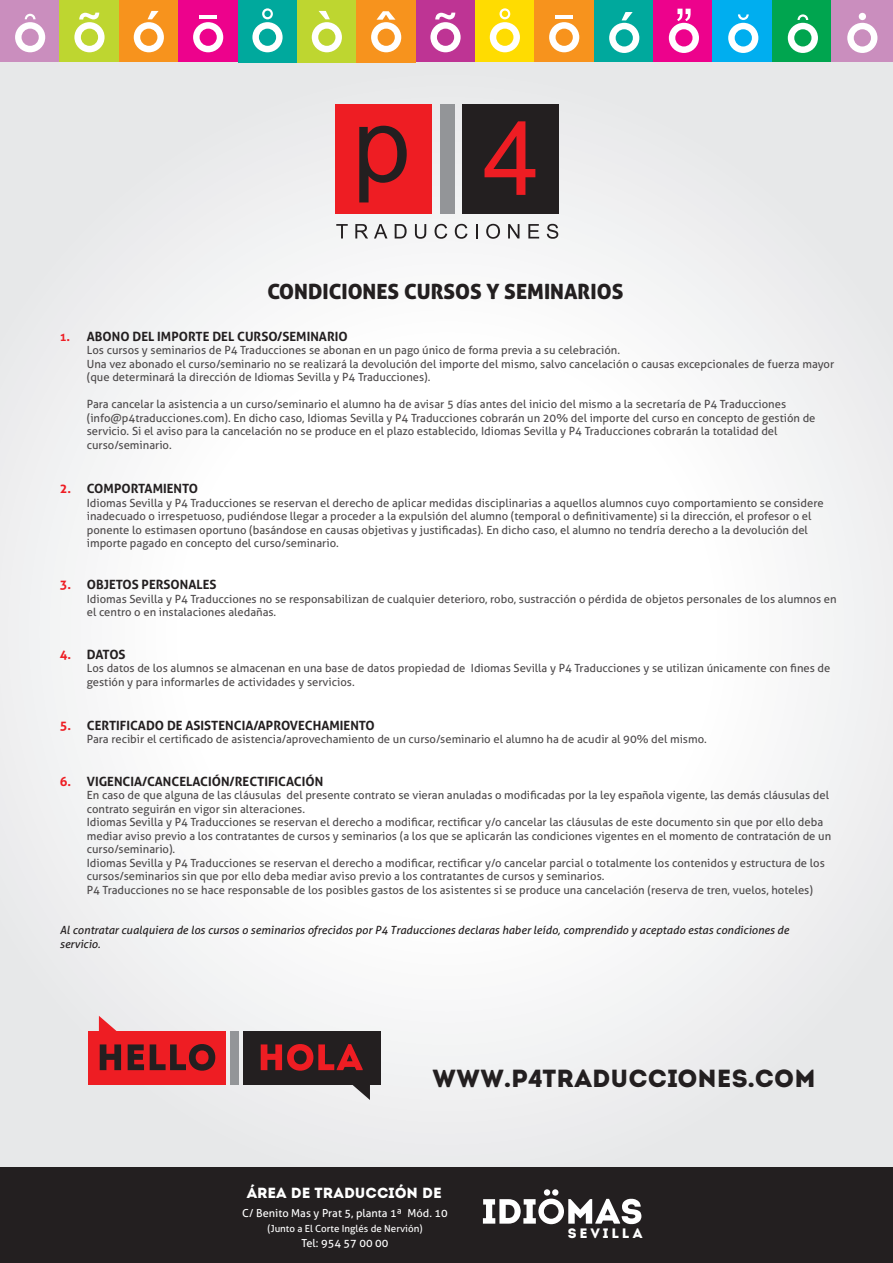
<style>
.page{position:relative;width:893px;height:1263px;background:#fff}
.page>*{position:absolute;margin:0;border:0;box-sizing:border-box;transform-origin:0 0}
.t1{font:24.75px "Intro";color:#231f20}
.t2{font:21px "Aller Display";color:#231f20}
.t3{font:14.7px "Intro";color:#fff}
.t4{font:13.65px "Intro";letter-spacing:.21em;color:#fff}
.t5{font:700 12.75px "Aller";color:#231f20}
.t6{font:11.25px/13.5px "Aller";color:rgb(35 31 32/.8)}
.t7{font:italic 11.25px/13.5px "Aller";color:#231f20}
.t8{font:11.02px "Aller";color:#fff}
.t9{font:9.82px "Aller";color:#fff}
.s1{font-size:11.25px;color:#ee1d23}
.s2{color:#ee1d23}
</style>
<div class="page">
<div style="left:0;top:0;width:893px;height:1263px;background:linear-gradient(to right,#f4f5f5,#f4f5f5)"></div>
<div style="left:0;top:1167px;width:893px;height:96px;background:#231f20"></div>
<div style="left:238px;top:0;width:59px;height:62px;background:#00a99d"></div>
<div style="left:297px;top:0;width:59px;height:62px;background:#bed630"></div>
<div style="left:356px;top:0;width:60px;height:62px;background:#f7931d"></div>
<svg style="left:371px;top:11px;width:30px;height:41px"></svg>
<div style="left:416px;top:0;width:59px;height:62px;background:#be3494"></div>
<svg style="left:430px;top:13px;width:31px;height:39px"></svg>
<div style="left:475px;top:0;width:59px;height:62px;background:#ffdc01"></div>
<svg style="left:490px;top:8px;width:30px;height:44px"></svg>
<div style="left:534px;top:0;width:60px;height:62px;background:#f7931d"></div>
<svg style="left:549px;top:22px;width:30px;height:30px"></svg>
<hr style="left:556px;top:15px;width:17px;height:4px;background:#fff">
<div style="left:594px;top:0;width:59px;height:62px;background:#00a99d"></div>
<div style="left:653px;top:0;width:59px;height:62px;background:#ed028c"></div>
<div style="left:712px;top:0;width:60px;height:62px;background:#00aeef"></div>
<div style="left:772px;top:0;width:59px;height:62px;background:#00a54f"></div>
<div style="left:831px;top:0;width:62px;height:62px;background:#ca8ebe"></div>
<svg style="left:728px;top:14px;width:30px;height:39px"></svg>
<svg style="left:609px;top:12px;width:30px;height:41px"></svg>
<svg style="left:669px;top:9px;width:30px;height:44px"></svg>
<svg style="left:788px;top:14px;width:30px;height:39px"></svg>
<svg style="left:847px;top:23px;width:30px;height:30px"></svg>
<div style="left:859px;top:13px;width:7px;height:7px;background:#fff;border-radius:50%"></div>
<svg style="left:312px;top:11px;width:30px;height:41px"></svg>
<div style="left:0;top:0;width:60px;height:62px;background:#ca8ebe"></div>
<div style="left:60px;top:0;width:59px;height:62px;background:#bed630"></div>
<div style="left:119px;top:0;width:59px;height:62px;background:#f7931d"></div>
<svg style="left:74px;top:13px;width:31px;height:39px"></svg>
<div style="left:178px;top:0;width:60px;height:62px;background:#ed028c"></div>
<svg style="left:193px;top:22px;width:30px;height:30px"></svg>
<svg style="left:252px;top:8px;width:31px;height:44px"></svg>
<hr style="left:200px;top:15px;width:17px;height:4px;background:#fff">
<svg style="left:134px;top:11px;width:30px;height:41px"></svg>
<svg style="left:15px;top:14px;width:30px;height:38px"></svg>
<svg style="left:483px;top:1198px;width:158px;height:26px"></svg>
<div style="left:544px;top:1189px;width:6px;height:7px;background:#fff;border-radius:50%"></div>
<div style="left:552px;top:1189px;width:6px;height:7px;background:#fff;border-radius:50%"></div>
<svg style="left:336px;top:224px;width:12px;height:14px"></svg>
<svg style="left:355px;top:224px;width:13px;height:14px"></svg>
<svg style="left:374px;top:224px;width:13px;height:14px"></svg>
<svg style="left:395px;top:224px;width:12px;height:14px"></svg>
<svg style="left:415px;top:224px;width:11px;height:15px"></svg>
<svg style="left:435px;top:224px;width:12px;height:15px"></svg>
<svg style="left:455px;top:224px;width:12px;height:15px"></svg>
<svg style="left:476px;top:224px;width:2px;height:14px"></svg>
<svg style="left:486px;top:224px;width:14px;height:15px"></svg>
<svg style="left:508px;top:224px;width:11px;height:14px"></svg>
<svg style="left:528px;top:224px;width:11px;height:14px"></svg>
<svg style="left:547px;top:224px;width:11px;height:15px"></svg>
<div style="left:335px;top:104px;width:97px;height:109px;background:#ee1d23"></div>
<div style="left:463px;top:104px;width:96px;height:109px;background:#231f20"></div>
<div style="left:440px;top:104px;width:15px;height:109px;background:#939598"></div>
<svg style="left:359px;top:126px;width:48px;height:76px"></svg>
<svg style="left:484px;top:121px;width:51px;height:74px"></svg>
<div style="left:88px;top:1031px;width:137px;height:54px;background:#ee1d23"></div>
<svg style="left:99px;top:1016px;width:19px;height:15px"></svg>
<div style="left:243px;top:1031px;width:138px;height:54px;background:#231f20"></div>
<div style="left:231px;top:1031px;width:8px;height:54px;background:#939598"></div>
<svg style="left:351px;top:1085px;width:19px;height:15px"></svg>
<svg style="left:100px;top:1044px;width:21px;height:26px"></svg>
<svg style="left:128px;top:1044px;width:16px;height:26px"></svg>
<svg style="left:150px;top:1044px;width:65px;height:27px"></svg>
<svg style="left:261px;top:1044px;width:102px;height:27px"></svg>
<h2 class="t2" style="left:268px;top:278px;width:357px">CONDICIONES CURSOS Y SEMINARIOS</h2>
<p class="t5" style="left:60px;top:329px;width:289px"><span class="s1">1</span><span class="s2">.</span> ABONO DEL IMPORTE DEL CURSO/SEMINARIO</p>
<p class="t6" style="left:87px;top:344px;width:749px">Los cursos y seminarios de P4 Traducciones se abonan en un pago único de forma previa a su celebración.<br>Una vez abonado el curso/seminario no se realizará la devolución del importe del mismo, salvo cancelación o causas excepcionales de fuerza mayor (que determinará la dirección de Idiomas Sevilla y P4 Traducciones).</p>
<p class="t6" style="left:87px;top:398px;width:730px">Para cancelar la asistencia a un curso/seminario el alumno ha de avisar 5 días antes del inicio del mismo a la secretaría de P4 Traducciones (info@p4traducciones.com). En dicho caso, Idiomas Sevilla y P4 Traducciones cobrarán un 20% del importe del curso en concepto de gestión de servicio. Si el aviso para la cancelación no se produce en el plazo establecido, Idiomas Sevilla y P4 Traducciones cobrarán la totalidad del curso/seminario.</p>
<p class="t5" style="left:60px;top:481px;width:140px"><span class="s2">2.</span> COMPORTAMIENTO</p>
<p class="t6" style="left:87px;top:496px;width:738px">Idiomas Sevilla y P4 Traducciones se reservan el derecho de aplicar medidas disciplinarias a aquellos alumnos cuyo comportamiento se considere inadecuado o irrespetuoso, pudiéndose llegar a proceder a la expulsión del alumno (temporal o definitivamente) si la dirección, el profesor o el ponente lo estimasen oportuno (basándose en causas objetivas y justificadas). En dicho caso, el alumno no tendría derecho a la devolución del importe pagado en concepto del curso/seminario.</p>
<p class="t5" style="left:60px;top:577px;width:158px"><span class="s2">3.</span> OBJETOS PERSONALES</p>
<p class="t6" style="left:87px;top:592px;width:751px">Idiomas Sevilla y P4 Traducciones no se responsabilizan de cualquier deterioro, robo, sustracción o pérdida de objetos personales de los alumnos en el centro o en instalaciones aledañas.</p>
<p class="t5" style="left:60px;top:646px;width:67px"><span class="s2">4.</span> DATOS</p>
<p class="t6" style="left:87px;top:661px;width:745px">Los datos de los alumnos se almacenan en una base de datos propiedad de Idiomas Sevilla y P4 Traducciones y se utilizan únicamente con fines de gestión y para informarles de actividades y servicios.</p>
<p class="t5" style="left:60px;top:717px;width:317px"><span class="s2">5.</span> CERTIFICADO DE ASISTENCIA/APROVECHAMIENTO</p>
<p class="t6" style="left:87px;top:732px;width:621px">Para recibir el certificado de asistencia/aprovechamiento de un curso/seminario el alumno ha de acudir al 90% del mismo.</p>
<p class="t5" style="left:60px;top:773px;width:265px"><span class="s2">6.</span> VIGENCIA/CANCELACIÓN/RECTIFICACIÓN</p>
<p class="t6" style="left:87px;top:788px;width:746px">En caso de que alguna de las cláusulas del presente contrato se vieran anuladas o modificadas por la ley española vigente, las demás cláusulas del contrato seguirán en vigor sin alteraciones.<br>Idiomas Sevilla y P4 Traducciones se reservan el derecho a modificar, rectificar y/o cancelar las cláusulas de este documento sin que por ello deba mediar aviso previo a los contratantes de cursos y seminarios (a los que se aplicarán las condiciones vigentes en el momento de contratación de un curso/seminario).<br>Idiomas Sevilla y P4 Traducciones se reservan el derecho a modificar, rectificar y/o cancelar parcial o totalmente los contenidos y estructura de los cursos/seminarios sin que por ello deba mediar aviso previo a los contratantes de cursos y seminarios.<br>P4 Traducciones no se hace responsable de los posibles gastos de los asistentes si se produce una cancelación (reserva de tren, vuelos, hoteles)</p>
<p class="t7" style="left:60px;top:923px;width:731px">Al contratar cualquiera de los cursos o seminarios ofrecidos por P4 Traducciones declaras haber leído, comprendido y aceptado estas condiciones de servicio.</p>
<h1 class="t1" style="left:432px;top:1063px;width:385px">WWW.P4TRADUCCIONES.COM</h1>
<h3 class="t3" style="left:247px;top:1184px;width:197px">ÁREA DE TRADUCCIÓN DE</h3>
<p class="t8" style="left:242px;top:1206px;width:207px">C/ Benito Mas y Prat 5, planta 1ª Mód. 10</p>
<p class="t9" style="left:268px;top:1222px;width:156px">(Junto a El Corte Inglés de Nervión)</p>
<p class="t8" style="left:302px;top:1236px;width:88px">Tel: 954 57 00 00</p>
<p class="t4" style="left:568px;top:1225px;width:76px">SEVILLA</p>
</div>
